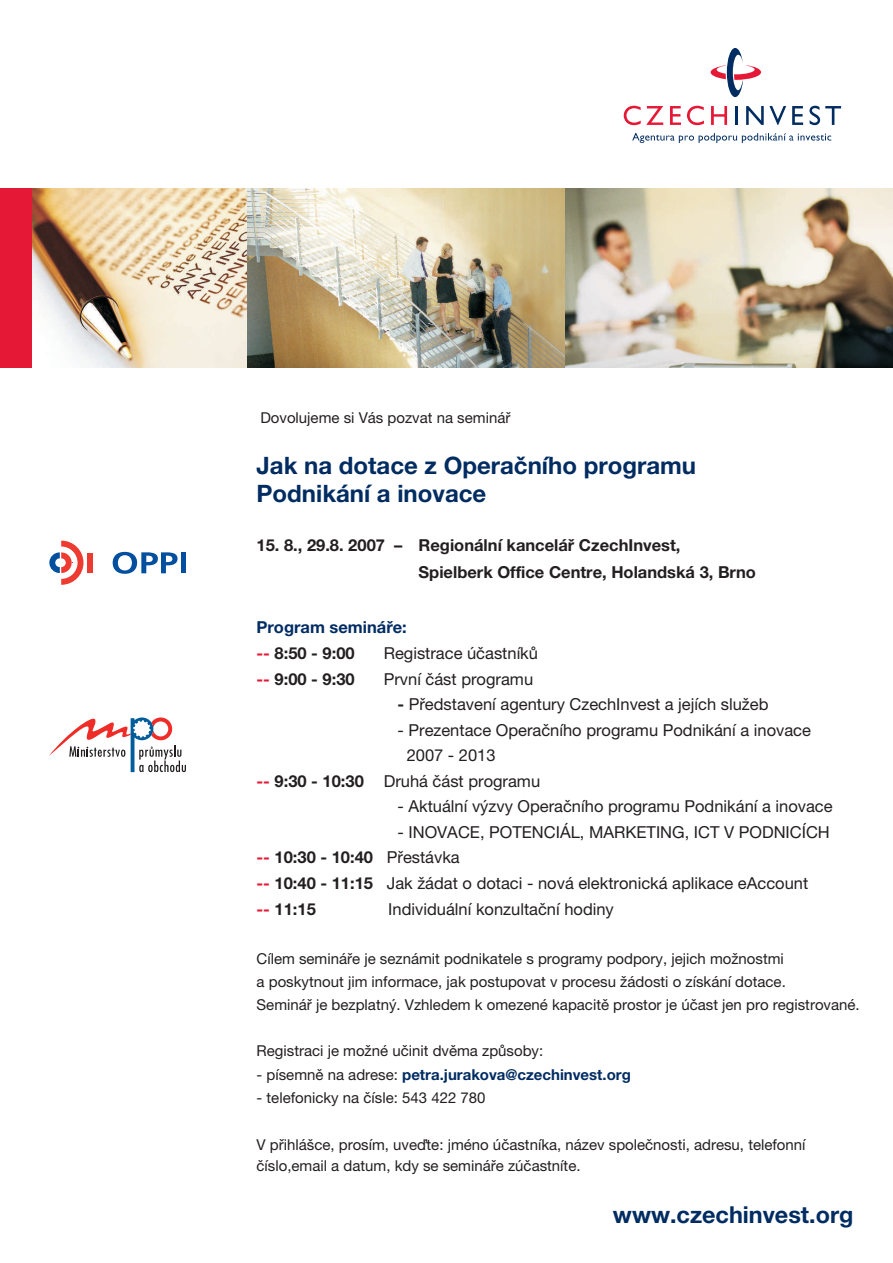
<style>
.page{position:relative;width:893px;height:1263px;background:#fff}
.page>*{position:absolute;margin:0;border:0;box-sizing:border-box;transform-origin:0 0}
.t1{font:700 24px/28.7px "Helvetica Neue CE";color:#002c62}
.t2{font:700 23.4px "Helvetica Neue CE";color:#002c62}
.t3{font:16.5px/25.8px "Helvetica Neue CE";color:#231f20}
.t4{font:700 16.5px/27.6px "Helvetica Neue CE";color:#231f20}
.t5{font:700 16.5px "Helvetica Neue CE";color:#002c62}
.t6{font:15px/23.1px "Helvetica Neue CE";color:#231f20}
.t7{font:700 15px "Helvetica Neue CE";color:#002c62}
.s1{color:#e51836}
.s2{font-weight:700}
.s3{font-weight:700;color:#e51836}
.s4{font-weight:400;color:#231f20}
</style>
<div class="page">
<svg style="left:624px;top:106px;width:39px;height:19px"></svg>
<svg style="left:670px;top:106px;width:11px;height:19px"></svg>
<svg style="left:687px;top:106px;width:17px;height:19px"></svg>
<svg style="left:711px;top:106px;width:16px;height:19px"></svg>
<hr style="left:735px;top:106px;width:3px;height:19px;background:#002c62">
<svg style="left:746px;top:106px;width:40px;height:19px"></svg>
<svg style="left:792px;top:106px;width:11px;height:19px"></svg>
<svg style="left:809px;top:106px;width:32px;height:19px"></svg>
<svg style="left:711px;top:48px;width:50px;height:49px"></svg>
<svg style="left:632px;top:133px;width:199px;height:10px"></svg>
<div style="left:0;top:188px;width:32px;height:180px;background:#e51836"></div>
<svg style="left:49px;top:717px;width:137px;height:55px"></svg>
<img style="left:32px;top:188px;width:216px;height:180px">
<img style="left:248px;top:188px;width:102px;height:180px">
<img style="left:350px;top:188px;width:216px;height:180px">
<img style="left:566px;top:188px;width:327px;height:180px">
<div style="left:87px;top:553px;width:6px;height:20px;background:#ee3b32"></div>
<svg style="left:49px;top:541px;width:34px;height:44px"></svg>
<svg style="left:113px;top:552px;width:65px;height:22px"></svg>
<div style="left:181px;top:552px;width:5px;height:21px;background:#014f9e"></div>
<p class="t6" style="left:260px;top:407px;width:252px">Dovolujeme si Vás pozvat na semináø</p>
<h1 class="t1" style="left:257px;top:453px;width:441px">Jak na dotace z Operaèního programu<br>Podnikání a inovace</h1>
<p class="t4" style="left:419px;top:532px;width:339px;text-indent:-162px">15. 8., 29.8. 2007 – Regionální kanceláø CzechInvest,<br>Spielberk Office Centre, Holandská 3, Brno</p>
<p class="t5" style="left:257px;top:621px;width:152px">Program semináøe:</p>
<p class="t4" style="left:257px;top:641px;width:100px"><span class="s1">--</span> 8:50 - 9:00</p>
<p class="t3" style="left:384px;top:642px;width:156px">Registrace úèastníkù</p>
<p class="t4" style="left:257px;top:666px;width:100px"><span class="s1">--</span> 9:00 - 9:30</p>
<p class="t3" style="left:384px;top:667px;width:151px">První èást programu</p>
<p class="t3" style="left:397px;top:693px;width:372px"><span class="s2">-</span> Pøedstavení agentury CzechInvest a jejích služeb</p>
<p class="t3" style="left:397px;top:718px;width:415px">- Prezentace Operaèního programu Podnikání a inovace</p>
<p class="t3" style="left:407px;top:744px;width:90px">2007 - 2013</p>
<p class="t3" style="left:257px;top:770px;width:285px"><span class="s3">--</span> <span class="s2">9:30 - 10:30</span> Druhá èást programu</p>
<p class="t3" style="left:397px;top:795px;width:437px">- Aktuální výzvy Operaèního programu Podnikání a inovace</p>
<p class="t3" style="left:257px;top:820px;width:575px;text-indent:141px">- INOVACE, POTENCIÁL, MARKETING, ICT V PODNICÍCH <span class="s3">--</span> <span class="s2">10:30 - 10:40</span> Pøestávka<br><span class="s3">--</span> <span class="s2">10:40 - 11:15</span> Jak žádat o dotaci - nová elektronická aplikace eAccount<br><span class="s3">--</span> <span class="s2">11:15</span></p>
<p class="t3" style="left:388px;top:898px;width:227px">Individuální konzultaèní hodiny</p>
<p class="t6" style="left:257px;top:949px;width:605px">Cílem semináøe je seznámit podnikatele s programy podpory, jejich možnostmi<br>a poskytnout jim informace, jak postupovat v procesu žádosti o získání dotace.<br>Semináø je bezplatný. Vzhledem k omezené kapacitì prostor je úèast jen pro registrované.</p>
<p class="t6" style="left:257px;top:1041px;width:288px">Registraci je možné uèinit dvìma zpùsoby:</p>
<p class="t7" style="left:257px;top:1069px;width:376px"><span class="s4">- písemnì na adrese:</span> petra.jurakova@czechinvest.org</p>
<p class="t6" style="left:257px;top:1087px;width:230px">- telefonicky na èísle: 543 422 780</p>
<p class="t6" style="left:257px;top:1135px;width:550px;line-height:21.3px">V pøihlášce, prosím, uveïte: jméno úèastníka, název spoleènosti, adresu, telefonní èíslo,email a datum, kdy se semináøe zúèastníte.</p>
<h2 class="t2" style="left:613px;top:1206px;width:242px">www.czechinvest.org</h2>
</div>
